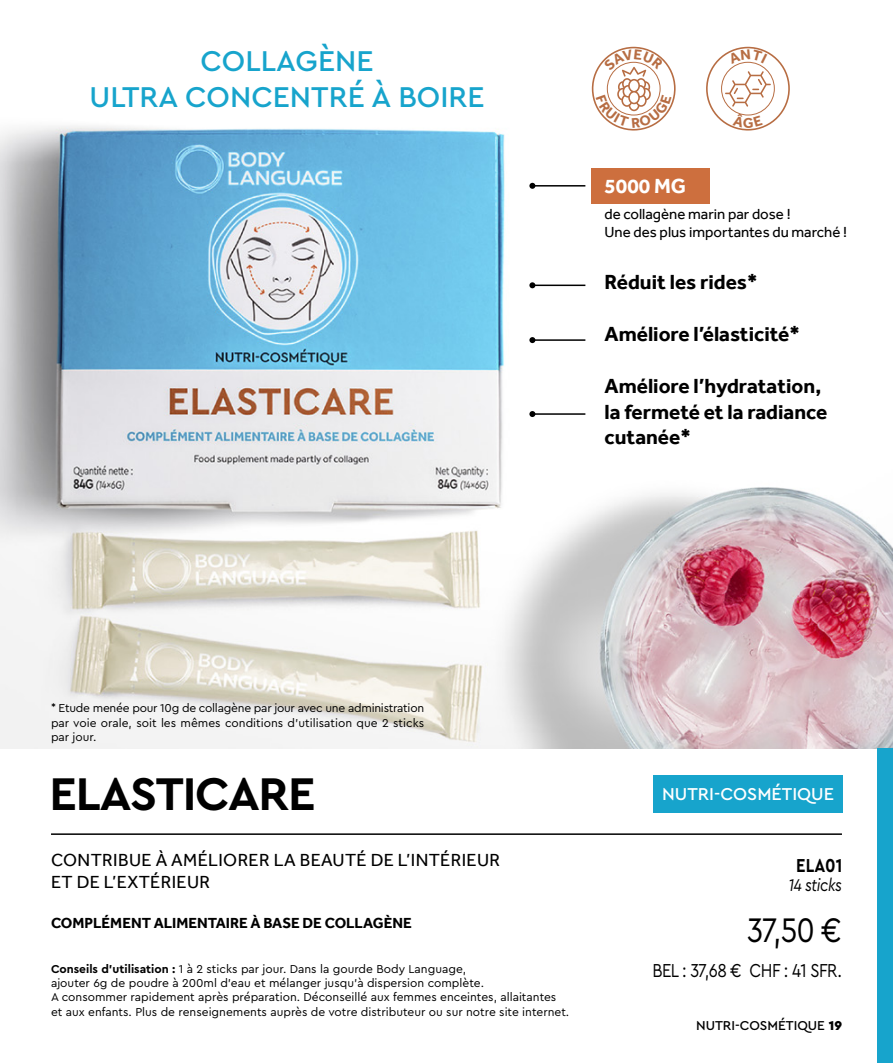
<style>
.page{position:relative;width:893px;height:1063px;background:#fff}
.page>*{position:absolute;margin:0;border:0;box-sizing:border-box;transform-origin:0 0}
.t1{font:700 48px "Cera Pro";letter-spacing:-.025em;color:#000}
.t2{font:35.7px "Cera Pro";color:#000;scale:.84 1}
.t3{font:500 30px/36px "Cera Pro";color:#17a4cc;text-align:center}
.t4{font:700 21px/25.2px "Effra";color:#000}
.t5{font:700 21px "Effra";color:#fff}
.t6{font:19.65px "Cera Pro";letter-spacing:-.03em;color:#000;scale:.84 1}
.t7{font:700 19.65px "Cera Pro";color:#000;scale:.84 1}
.t8{font:18px/21.6px "Effra";letter-spacing:.02em;color:#000}
.t9{font:500 18px "Cera Pro";color:#fff}
.t10{font:italic 17.85px "Cera Pro";letter-spacing:-.03em;color:#000;scale:.84 1}
.t11{font:15px/18px "Effra";color:#000}
.t12{font:700 15px "Effra";color:#000}
.t13{font:500 13.5px "Cera Pro";color:#000}
.t14{font:12px/14.4px "Cera Pro";color:#000}
.s1{font-weight:700}
.s2{font-weight:900}
</style>
<div class="page">
<img style="left:0;top:49px;width:893px;height:699px">
<div style="left:592px;top:168px;width:118px;height:36px;background:#cd6f3e"></div>
<hr style="left:51px;top:833px;width:791px;height:2px;background:#000">
<div style="left:877px;top:748px;width:16px;height:315px;background:#17a4cc"></div>
<div style="left:653px;top:775px;width:190px;height:38px;background:#17a4cc"></div>
<hr style="left:532px;top:413px;width:53px;height:2px;background:#000">
<svg style="left:529px;top:411px;width:6px;height:6px"></svg>
<hr style="left:532px;top:339px;width:53px;height:2px;background:#000">
<svg style="left:529px;top:337px;width:6px;height:6px"></svg>
<hr style="left:532px;top:285px;width:53px;height:1px;background:#000">
<svg style="left:529px;top:282px;width:6px;height:6px"></svg>
<hr style="left:532px;top:185px;width:53px;height:2px;background:#000">
<svg style="left:529px;top:183px;width:6px;height:6px"></svg>
<div style="left:591px;top:46px;width:85px;height:85px;border:2px solid #b76d43;border-radius:50%"></div>
<div style="left:706px;top:46px;width:84px;height:85px;border:2px solid #b76d43;border-radius:50%"></div>
<svg style="left:725px;top:71px;width:46px;height:36px"></svg>
<svg style="left:596px;top:50px;width:76px;height:78px"></svg>
<svg style="left:728px;top:50px;width:39px;height:14px"></svg>
<svg style="left:733px;top:113px;width:30px;height:15px"></svg>
<h3 class="t3" style="left:90px;top:42px;width:396px">COLLAGÈNE<br>ULTRA CONCENTRÉ À BOIRE</h3>
<h3 class="t5" style="left:604px;top:174px;width:83px">5000 MG</h3>
<p class="t11" style="left:604px;top:205px;width:244px">de collagène marin par dose !<br>Une des plus importantes du marché !</p>
<h3 class="t4" style="left:604px;top:269px;width:154px">Réduit les rides*</h3>
<h3 class="t4" style="left:604px;top:321px;width:197px">Améliore l’élasticité*</h3>
<h3 class="t4" style="left:604px;top:374px;width:224px">Améliore l’hydratation, la fermeté et la radiance cutanée*</h3>
<p class="t14" style="left:51px;top:701px;width:375px;text-align:justify">* Etude menée pour 10g de collagène par jour avec une administration par voie orale, soit les mêmes conditions d’utilisation que 2 sticks par jour.</p>
<h1 class="t1" style="left:50px;top:762px;width:268px">ELASTICARE</h1>
<h3 class="t8" style="left:51px;top:849px;width:451px">CONTRIBUE À AMÉLIORER LA BEAUTÉ DE L’INTÉRIEUR<br>ET DE L’EXTÉRIEUR</h3>
<p class="t12" style="left:51px;top:914px;width:362px">COMPLÉMENT ALIMENTAIRE À BASE DE COLLAGÈNE</p>
<p class="t14" style="left:51px;top:961px;width:520px"><span class="s1">Conseils d’utilisation :</span> 1 à 2 sticks par jour. Dans la gourde Body Language,<br>ajouter 6g de poudre à 200ml d’eau et mélanger jusqu’à dispersion complète.<br>A consommer rapidement après préparation. Déconseillé aux femmes enceintes, allaitantes et aux enfants. Plus de renseignements auprès de votre distributeur ou sur notre site internet.</p>
<h3 class="t9" style="left:662px;top:782px;width:173px">NUTRI-COSMÉTIQUE</h3>
<h3 class="t7" style="left:796px;top:852px;width:56px">ELA01</h3>
<h3 class="t10" style="left:788px;top:873px;width:65px">14 sticks</h3>
<h2 class="t2" style="left:747px;top:906px;width:114px">37,50 €</h2>
<h3 class="t6" style="left:652px;top:958px;width:227px">BEL : 37,68 € CHF : 41 SFR.</h3>
<p class="t13" style="left:696px;top:1017px;width:147px">NUTRI-COSMÉTIQUE <span class="s2">19</span></p>
</div>
